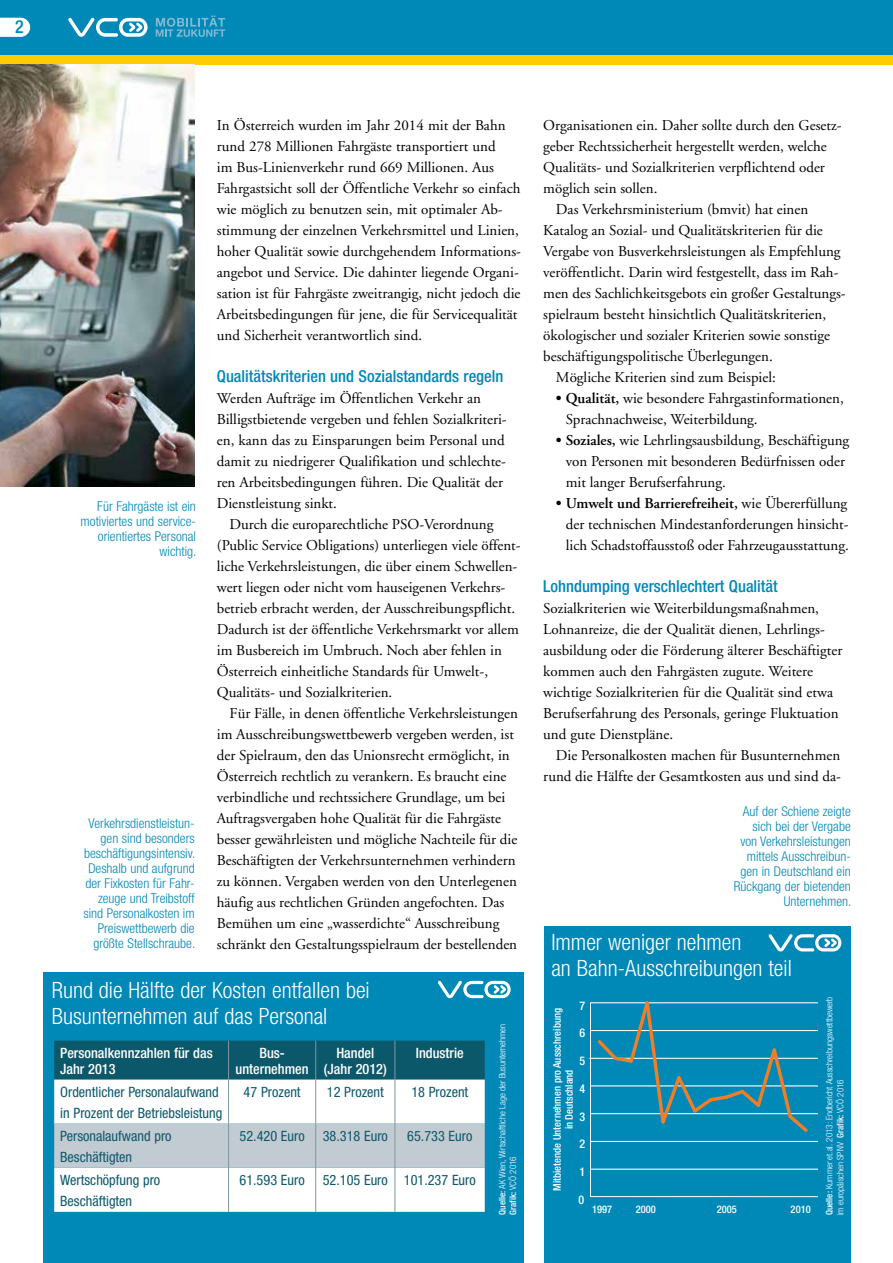
<style>
.page{position:relative;width:893px;height:1263px;background:#fff}
.page>*{position:absolute;margin:0;border:0;box-sizing:border-box;transform-origin:0 0}
.t1{font:300 condensed 22.5px/25.5px "Helvetica Neue";color:#fff}
.t2{font:500 condensed 18px "Helvetica Neue";color:#0088b7}
.t3{font:500 condensed 16.5px "Helvetica Neue";color:#0088b7}
.t4{font:15px/21px "Adobe Garamond";color:#000}
.t5{font:condensed 14.25px/20.9px "Helvetica Neue";color:#0c586b}
.t6{font:500 condensed 14.25px/15.8px "Helvetica Neue";color:#fff;text-align:center}
.t7{font:300 condensed 13.5px/15px "Helvetica Neue";color:#0088b7;text-align:right}
.t8{font:500 condensed 12px "Helvetica Neue";color:#fff}
.t9{font:500 condensed 10.5px/12px "Helvetica Neue";color:#fff;text-align:center}
.t10{font:300 condensed 9px/10.8px "Helvetica Neue";color:#fff}
.s1{font-weight:500}
.s2{font-weight:600}
</style>
<div class="page">
<div style="left:0;top:0;width:893px;height:55px;background:#0088b7"></div>
<div style="left:0;top:55px;width:893px;height:10px;background:#ffcb05"></div>
<svg style="left:68px;top:18px;width:80px;height:19px"></svg>
<svg style="left:156px;top:16px;width:69px;height:21px"></svg>
<svg style="left:0;top:18px;width:30px;height:19px"></svg>
<img style="left:0;top:65px;width:195px;height:421px">
<div style="left:43px;top:973px;width:480px;height:290px;background:#0088b7"></div>
<svg style="left:438px;top:981px;width:73px;height:17px"></svg>
<div style="left:544px;top:926px;width:306px;height:337px;background:#0088b7"></div>
<svg style="left:768px;top:934px;width:73px;height:17px"></svg>
<hr style="left:590px;top:1003px;width:1px;height:194px;background:#fff">
<hr style="left:590px;top:1169px;width:227px;height:1px;background:#fff">
<hr style="left:590px;top:1141px;width:227px;height:1px;background:#fff">
<hr style="left:591px;top:1113px;width:226px;height:1px;background:#fff">
<hr style="left:590px;top:1085px;width:227px;height:1px;background:#fff">
<hr style="left:589px;top:1058px;width:228px;height:1px;background:#fff">
<hr style="left:590px;top:1030px;width:227px;height:1px;background:#fff">
<hr style="left:590px;top:1002px;width:227px;height:1px;background:#fff">
<svg style="left:595px;top:1001px;width:216px;height:131px"></svg>
<hr style="left:590px;top:1196px;width:227px;height:1px;background:#fff">
<div style="left:54px;top:1041px;width:431px;height:38px;background:#0c586b"></div>
<div style="left:54px;top:1079px;width:431px;height:133px;background:#fff"></div>
<div style="left:54px;top:1124px;width:431px;height:44px;background:#c3cbd2"></div>
<hr style="left:228px;top:1041px;width:1px;height:38px;background:#8096a4">
<hr style="left:315px;top:1041px;width:1px;height:38px;background:#8096a4">
<hr style="left:395px;top:1041px;width:1px;height:38px;background:#8096a4">
<hr style="left:228px;top:1079px;width:1px;height:45px;background:#8096a4">
<hr style="left:315px;top:1079px;width:1px;height:45px;background:#8096a4">
<hr style="left:395px;top:1079px;width:1px;height:45px;background:#8096a4">
<hr style="left:228px;top:1124px;width:1px;height:44px;background:#8096a4">
<hr style="left:315px;top:1124px;width:1px;height:44px;background:#8096a4">
<hr style="left:395px;top:1124px;width:1px;height:44px;background:#8096a4">
<hr style="left:228px;top:1168px;width:1px;height:44px;background:#8096a4">
<hr style="left:315px;top:1168px;width:1px;height:44px;background:#8096a4">
<hr style="left:395px;top:1168px;width:1px;height:44px;background:#8096a4">
<p class="t2" style="left:15px;top:16px;width:10px">2</p>
<p class="t4" style="left:217px;top:115px;width:306px">In Österreich wurden im Jahr 2014 mit der Bahn rund 278 Millionen Fahrgäste transportiert und<br>im Bus-Linienverkehr rund 669 Millionen. Aus Fahrgastsicht soll der Öffentliche Verkehr so einfach wie möglich zu benutzen sein, mit optimaler Ab&shy;stimmung der einzelnen Verkehrsmittel und Linien, hoher Qualität sowie durchgehendem Informations&shy;angebot und Service. Die dahinter liegende Organi&shy;sation ist für Fahrgäste zweitrangig, nicht jedoch die Arbeitsbedingungen für jene, die für Servicequalität und Sicherheit verantwortlich sind.</p>
<p class="t3" style="left:217px;top:366px;width:288px">Qualitätskriterien und Sozialstandards regeln</p>
<p class="t4" style="left:217px;top:388px;width:291px">Werden Aufträge im Öffentlichen Verkehr an Billigstbietende vergeben und fehlen Sozialkriteri&shy;en, kann das zu Einsparungen beim Personal und damit zu niedrigerer Qualifikation und schlechte&shy;ren Arbeitsbedingungen führen. Die Qualität der Dienstleistung sinkt.</p>
<p class="t4" style="left:217px;top:514px;width:305px;text-indent:13px">Durch die europarechtliche PSO-Verordnung (Public Service Obligations) unterliegen viele öffent&shy;liche Verkehrsleistungen, die über einem Schwellen&shy;wert liegen oder nicht vom hauseigenen Verkehrs&shy;betrieb erbracht werden, der Ausschreibungspflicht.<br>Dadurch ist der öffentliche Verkehrsmarkt vor allem im Busbereich im Umbruch. Noch aber fehlen in Österreich einheitliche Standards für Umwelt-, Qualitäts- und Sozialkriterien.</p>
<p class="t4" style="left:217px;top:703px;width:303px;text-indent:13px">Für Fälle, in denen öffentliche Verkehrsleistungen im Ausschreibungswettbewerb vergeben werden, ist der Spielraum, den das Unionsrecht ermöglicht, in Österreich rechtlich zu verankern. Es braucht eine verbindliche und rechtssichere Grundlage, um bei Auftragsvergaben hohe Qualität für die Fahrgäste besser gewährleisten und mögliche Nachteile für die Beschäftigten der Verkehrsunternehmen verhindern zu können. Vergaben werden von den Unterlegenen häufig aus rechtlichen Gründen angefochten. Das Bemühen um eine „wasserdichte“ Ausschreibung schränkt den Gestaltungsspielraum der bestellenden</p>
<p class="t7" style="left:81px;top:499px;width:117px">Für Fahrgäste ist ein motiviertes und service&shy;orientiertes Personal wichtig.</p>
<p class="t7" style="left:83px;top:816px;width:113px">Verkehrsdienstleistun&shy;gen sind besonders beschäftigungsintensiv.<br>Deshalb und aufgrund der Fixkosten für Fahr&shy;zeuge und Treibstoff sind Personalkosten im<br>Preiswettbewerb die größte Stellschraube.</p>
<h1 class="t1" style="left:52px;top:977px;width:319px">Rund die Hälfte der Kosten entfallen bei<br>Busunternehmen auf das Personal</h1>
<p class="t10" style="left:497px;top:1214px;width:192px;rotate:-90deg"><span class="s1">Quelle:</span> AK Wien, Wirtschaftliche Lage der Busunternehmen<br><span class="s1">Grafik:</span> VCÖ 2016</p>
<p class="t6" style="left:60px;top:1045px;width:154px;text-align:left">Personalkennzahlen für das<br>Jahr 2013</p>
<p class="t6" style="left:236px;top:1045px;width:75px">Bus&shy;unternehmen</p>
<p class="t6" style="left:324px;top:1045px;width:64px">Handel (Jahr 2012)</p>
<p class="t6" style="left:416px;top:1045px;width:50px">Industrie</p>
<p class="t5" style="left:60px;top:1081px;width:164px">Ordentlicher Personalaufwand in Prozent der Betriebsleistung</p>
<p class="t5" style="left:244px;top:1081px;width:58px">47 Prozent</p>
<p class="t5" style="left:327px;top:1081px;width:58px">12 Prozent</p>
<p class="t5" style="left:411px;top:1081px;width:58px">18 Prozent</p>
<p class="t5" style="left:60px;top:1125px;width:113px">Personalaufwand pro<br>Beschäftigten</p>
<p class="t5" style="left:240px;top:1125px;width:67px">52.420 Euro</p>
<p class="t5" style="left:323px;top:1125px;width:67px">38.318 Euro</p>
<p class="t5" style="left:407px;top:1125px;width:67px">65.733 Euro</p>
<p class="t5" style="left:60px;top:1169px;width:102px">Wertschöpfung pro<br>Beschäftigten</p>
<p class="t5" style="left:240px;top:1169px;width:67px">61.593 Euro</p>
<p class="t5" style="left:323px;top:1169px;width:155px">52.105 Euro 101.237 Euro</p>
<p class="t4" style="left:543px;top:115px;width:300px">Organisationen ein. Daher sollte durch den Gesetz-</p>
<p class="t4" style="left:543px;top:136px;width:285px">geber Rechtssicherheit hergestellt werden, welche</p>
<p class="t4" style="left:543px;top:157px;width:283px">Qualitäts- und Sozialkriterien verpflichtend oder</p>
<p class="t4" style="left:543px;top:178px;width:116px">möglich sein sollen.</p>
<p class="t4" style="left:556px;top:199px;width:254px">Das Verkehrsministerium (bmvit) hat einen</p>
<p class="t4" style="left:543px;top:220px;width:281px">Katalog an Sozial- und Qualitätskriterien für die</p>
<p class="t4" style="left:543px;top:241px;width:299px">Vergabe von Busverkehrsleistungen als Empfehlung</p>
<p class="t4" style="left:543px;top:262px;width:297px">veröffentlicht. Darin wird festgestellt, dass im Rah-</p>
<p class="t4" style="left:543px;top:283px;width:304px">men des Sachlichkeitsgebots ein großer Gestaltungs-</p>
<p class="t4" style="left:543px;top:304px;width:284px">spielraum besteht hinsichtlich Qualitätskriterien,</p>
<p class="t4" style="left:543px;top:325px;width:288px">ökologischer und sozialer Kriterien sowie sonstige</p>
<p class="t4" style="left:543px;top:346px;width:231px">beschäftigungspolitische Überlegungen.</p>
<p class="t4" style="left:556px;top:367px;width:221px">Mögliche Kriterien sind zum Beispiel:</p>
<p class="t4" style="left:566px;top:388px;width:280px;text-indent:-10px"><span class="s2">• Qualität,</span> wie besondere Fahrgastinformationen,<br>Sprachnachweise, Weiterbildung.</p>
<p class="t4" style="left:566px;top:430px;width:285px;text-indent:-10px"><span class="s2">• Soziales,</span> wie Lehrlingsausbildung, Beschäftigung von Personen mit besonderen Bedürfnissen oder mit langer Berufserfahrung.</p>
<p class="t4" style="left:566px;top:493px;width:285px;text-align:justify;text-indent:-10px"><span class="s2">• Umwelt und Barrierefreiheit,</span> wie Übererfüllung der technischen Mindestanforderungen hinsicht&shy;lich Schadstoffausstoß oder Fahrzeugausstattung.</p>
<p class="t3" style="left:543px;top:576px;width:236px">Lohndumping verschlechtert Qualität</p>
<p class="t4" style="left:543px;top:598px;width:301px">Sozialkriterien wie Weiterbildungsmaßnahmen, Lohnanreize, die der Qualität dienen, Lehrlings&shy;ausbildung oder die Förderung älterer Beschäftigter kommen auch den Fahrgästen zugute. Weitere wichtige Sozialkriterien für die Qualität sind etwa Berufserfahrung des Personals, geringe Fluktuation und gute Dienstpläne.</p>
<p class="t4" style="left:543px;top:745px;width:299px;text-align:right">Die Personalkosten machen für Busunternehmen rund die Hälfte der Gesamtkosten aus und sind da-</p>
<p class="t7" style="left:734px;top:804px;width:119px">Auf der Schiene zeigte sich bei der Vergabe von Verkehrsleistungen mittels Ausschreibun&shy;gen in Deutschland ein<br>Rückgang der bietenden<br>Unternehmen.</p>
<h1 class="t1" style="left:551px;top:929px;width:242px">Immer weniger nehmen<br>an Bahn-Ausschreibungen teil</h1>
<p class="t8" style="left:579px;top:998px;width:7px">7</p>
<p class="t9" style="left:551px;top:1191px;width:184px;rotate:-90deg">Mitbietende Unternehmen pro Ausschreibung in Deutschland</p>
<p class="t8" style="left:579px;top:1026px;width:7px">6</p>
<p class="t8" style="left:579px;top:1054px;width:7px">5</p>
<p class="t8" style="left:579px;top:1081px;width:7px">4</p>
<p class="t8" style="left:579px;top:1109px;width:7px">3</p>
<p class="t8" style="left:579px;top:1137px;width:7px">2</p>
<p class="t8" style="left:579px;top:1164px;width:7px">1</p>
<p class="t8" style="left:578px;top:1192px;width:7px">0</p>
<p class="t9" style="left:592px;top:1203px;width:22px">1997</p>
<p class="t9" style="left:636px;top:1203px;width:22px">2000</p>
<p class="t9" style="left:717px;top:1203px;width:22px">2005</p>
<p class="t9" style="left:791px;top:1203px;width:22px">2010</p>
<p class="t10" style="left:824px;top:1215px;width:220px;rotate:-90deg"><span class="s1">Quelle:</span> Kummer et.al. 2013: Endbericht Ausschreibungswettbewerb im europäischen SPNV <span class="s1">Grafik:</span> VCÖ 2016</p>
</div>
